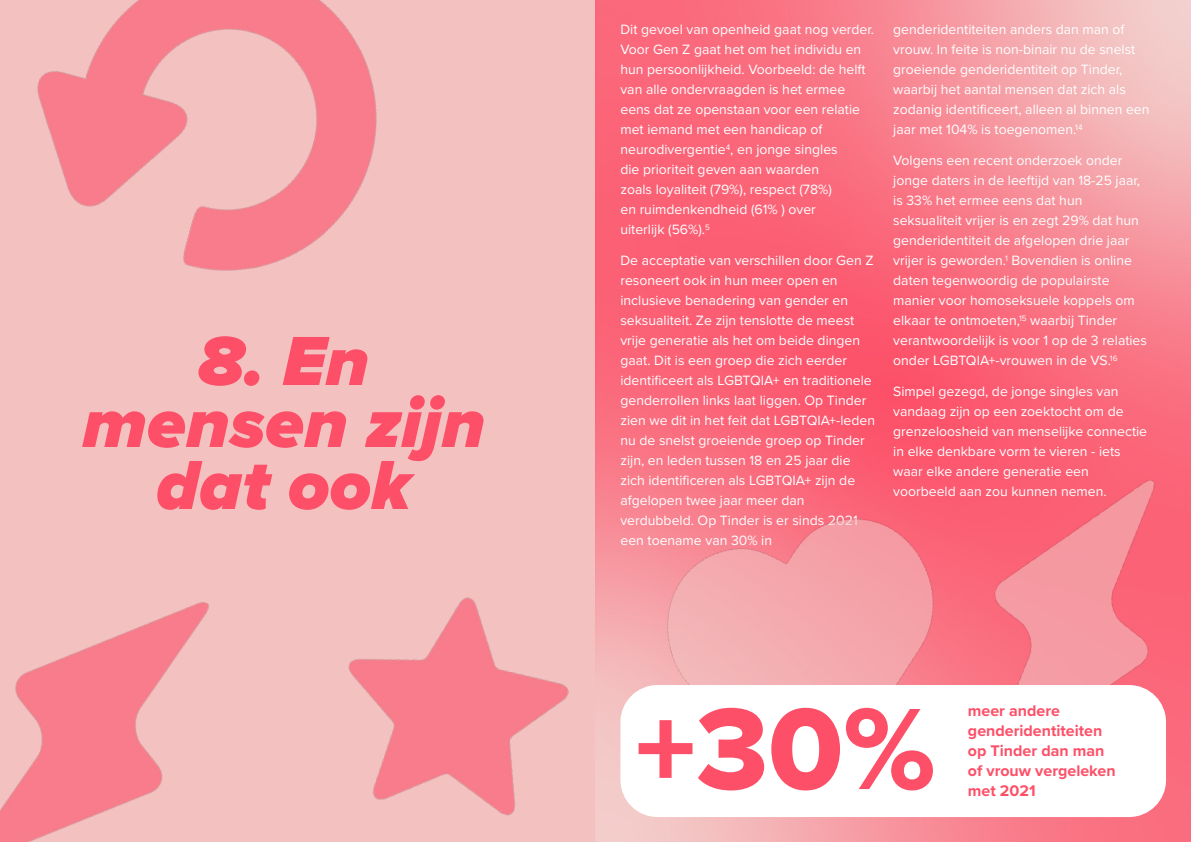
<style>
.page{position:relative;width:1191px;height:842px;background:#fff}
.page>*{position:absolute;margin:0;border:0;box-sizing:border-box;transform-origin:0 0}
.t1{font:120px "Proxima Nova Extrabld";color:#fd5068}
.t2{font:italic 900 72px/62px "Proxima Nova";color:#fd5068;text-align:center}
.t3{font:700 16px/20px "Proxima Nova";color:#fd5068}
.t4{font:14px/20px "Proxima Nova";color:#fff}
</style>
<div class="page">
<div style="left:0;top:0;width:595px;height:842px;background:#f4c1c1"></div>
<img style="left:595px;top:0;width:596px;height:380px">
<img style="left:595px;top:377px;width:490px;height:465px">
<img style="left:828px;top:380px;width:363px;height:462px">
<div style="left:620px;top:685px;width:546px;height:132px;background:#fff;border-radius:37px"></div>
<img style="left:348px;top:510px;width:301px;height:332px">
<img style="left:37px;top:0;width:340px;height:271px">
<img style="left:0;top:602px;width:209px;height:240px">
<h2 class="t2" style="left:82px;top:333px;width:404px">8. En mensen zijn dat ook</h2>
<p class="t4" style="left:620px;top:19px;width:255px">Dit gevoel van openheid gaat nog verder.<br>Voor Gen Z gaat het om het individu en hun persoonlijkheid. Voorbeeld: de helft van alle ondervraagden is het ermee eens dat ze openstaan voor een relatie met iemand met een handicap of neurodivergentie<sup>4</sup>, en jonge singles<br>die prioriteit geven aan waarden<br>zoals loyaliteit (79%), respect (78%)<br>en ruimdenkendheid (61% ) over<br>uiterlijk (56%).<sup>5</sup></p>
<p class="t4" style="left:620px;top:250px;width:256px">De acceptatie van verschillen door Gen Z resoneert ook in hun meer open en inclusieve benadering van gender en seksualiteit. Ze zijn tenslotte de meest vrije generatie als het om beide dingen gaat. Dit is een groep die zich eerder identificeert als LGBTQIA+ en traditionele genderrollen links laat liggen. Op Tinder zien we dit in het feit dat LGBTQIA+-leden nu de snelst groeiende groep op Tinder zijn, en leden tussen 18 en 25 jaar die zich identificeren als LGBTQIA+ zijn de afgelopen twee jaar meer dan verdubbeld. Op Tinder is er sinds 2021 een toename van 30% in</p>
<p class="t4" style="left:893px;top:19px;width:258px">genderidentiteiten anders dan man of vrouw. In feite is non-binair nu de snelst groeiende genderidentiteit op Tinder, waarbij het aantal mensen dat zich als zodanig identificeert, alleen al binnen een jaar met 104% is toegenomen.<sup>14</sup></p>
<p class="t4" style="left:893px;top:150px;width:255px">Volgens een recent onderzoek onder jonge daters in de leeftijd van 18-25 jaar, is 33% het ermee eens dat hun seksualiteit vrijer is en zegt 29% dat hun genderidentiteit de afgelopen drie jaar vrijer is geworden.<sup>1</sup> Bovendien is online daten tegenwoordig de populairste manier voor homoseksuele koppels om elkaar te ontmoeten,<sup>15</sup> waarbij Tinder verantwoordelijk is voor 1 op de 3 relaties onder LGBTQIA+-vrouwen in de VS.<sup>16</sup></p>
<p class="t4" style="left:893px;top:381px;width:255px">Simpel gezegd, de jonge singles van vandaag zijn op een zoektocht om de grenzeloosheid van menselijke connectie in elke denkbare vorm te vieren - iets waar elke andere generatie een voorbeeld aan zou kunnen nemen.</p>
<h1 class="t1" style="left:635px;top:694px;width:302px">+30%</h1>
<p class="t3" style="left:968px;top:701px;width:149px">meer andere genderidentiteiten op Tinder dan man of vrouw vergeleken</p>
<p class="t3" style="left:968px;top:781px;width:69px">met 2021</p>
</div>
